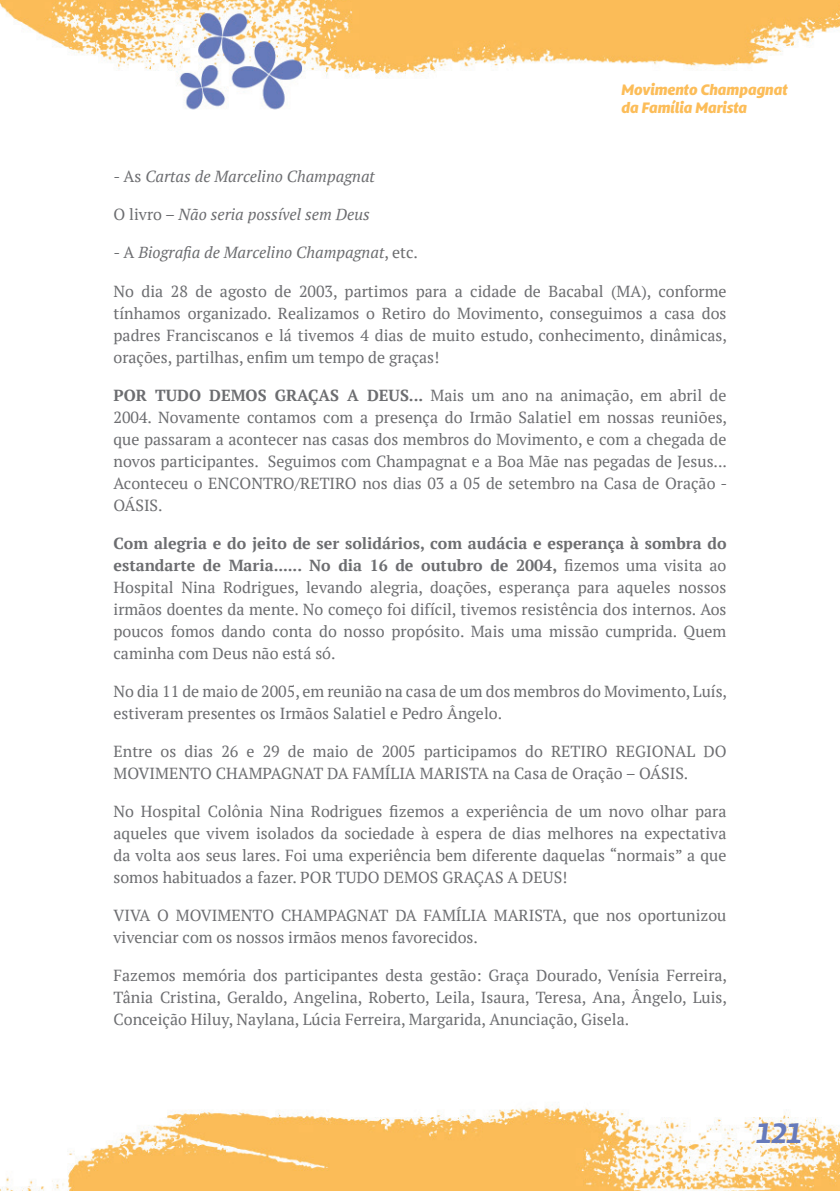
<style>
.page{position:relative;width:840px;height:1191px;background:#fff}
.page>*{position:absolute;margin:0;border:0;box-sizing:border-box;transform-origin:0 0}
.t1{font:italic 700 26px "d T Bommer Sans";color:#667abb}
.recuo1{font:16px/22px "PT Serif";color:#6c6d70;text-align:justify}
.recuo1-2{font:italic 16px "PT Serif";color:#6c6d70}
.t2{font:italic 800 14px/18px "d T Bommer Sans";color:#fcbd59}
.s1{font-style:normal}
.s2{font-weight:700}
</style>
<div class="page">
<img style="left:0;top:0;width:839px;height:1191px">
<p class="t2" style="left:621px;top:80px;width:167px">Movimento Champagnat da Família Marista</p>
<p class="recuo1-2" style="left:113px;top:167px;width:263px"><span class="s1">- As</span> Cartas de Marcelino Champagnat</p>
<p class="recuo1-2" style="left:113px;top:205px;width:257px"><span class="s1">O livro –</span> Não seria possível sem Deus</p>
<p class="recuo1-2" style="left:113px;top:243px;width:306px"><span class="s1">- A</span> Biografia de Marcelino Champagnat<span class="s1">, etc.</span></p>
<p class="recuo1" style="left:113px;top:280px;width:614px">No dia 28 de agosto de 2003, partimos para a cidade de Bacabal (MA), conforme tínhamos organizado. Realizamos o Retiro do Movimento, conseguimos a casa dos padres Franciscanos e lá tivemos 4 dias de muito estudo, conhecimento, dinâmicas, orações, partilhas, enfim um tempo de graças!</p>
<p class="recuo1" style="left:113px;top:384px;width:614px"><span class="s2">POR TUDO DEMOS GRAÇAS A DEUS...</span> Mais um ano na animação, em abril de 2004. Novamente contamos com a presença do Irmão Salatiel em nossas reuniões, que passaram a acontecer nas casas dos membros do Movimento, e com a chegada de novos participantes. Seguimos com Champagnat e a Boa Mãe nas pegadas de Jesus...<br>Aconteceu o ENCONTRO/RETIRO nos dias 03 a 05 de setembro na Casa de Oração - OÁSIS.</p>
<p class="recuo1" style="left:113px;top:532px;width:614px"><span class="s2">Com alegria e do jeito de ser solidários, com audácia e esperança à sombra do estandarte de Maria...... No dia 16 de outubro de 2004,</span> fizemos uma visita ao Hospital Nina Rodrigues, levando alegria, doações, esperança para aqueles nossos irmãos doentes da mente. No começo foi difícil, tivemos resistência dos internos. Aos poucos fomos dando conta do nosso propósito. Mais uma missão cumprida. Quem caminha com Deus não está só.</p>
<p class="recuo1" style="left:113px;top:680px;width:614px">No dia 11 de maio de 2005, em reunião na casa de um dos membros do Movimento, Luís, estiveram presentes os Irmãos Salatiel e Pedro Ângelo.</p>
<p class="recuo1" style="left:113px;top:740px;width:614px">Entre os dias 26 e 29 de maio de 2005 participamos do RETIRO REGIONAL DO<br>MOVIMENTO CHAMPAGNAT DA FAMÍLIA MARISTA na Casa de Oração – OÁSIS.</p>
<p class="recuo1" style="left:113px;top:800px;width:614px">No Hospital Colônia Nina Rodrigues fizemos a experiência de um novo olhar para aqueles que vivem isolados da sociedade à espera de dias melhores na expectativa da volta aos seus lares. Foi uma experiência bem diferente daquelas “normais” a que somos habituados a fazer. POR TUDO DEMOS GRAÇAS A DEUS!</p>
<p class="recuo1" style="left:113px;top:904px;width:614px">VIVA O MOVIMENTO CHAMPAGNAT DA FAMÍLIA MARISTA, que nos oportunizou vivenciar com os nossos irmãos menos favorecidos.</p>
<p class="recuo1" style="left:113px;top:964px;width:614px">Fazemos memória dos participantes desta gestão: Graça Dourado, Venísia Ferreira, Tânia Cristina, Geraldo, Angelina, Roberto, Leila, Isaura, Teresa, Ana, Ângelo, Luis, Conceição Hiluy, Naylana, Lúcia Ferreira, Margarida, Anunciação, Gisela.</p>
<h1 class="t1" style="left:756px;top:1113px;width:46px">121</h1>
</div>
